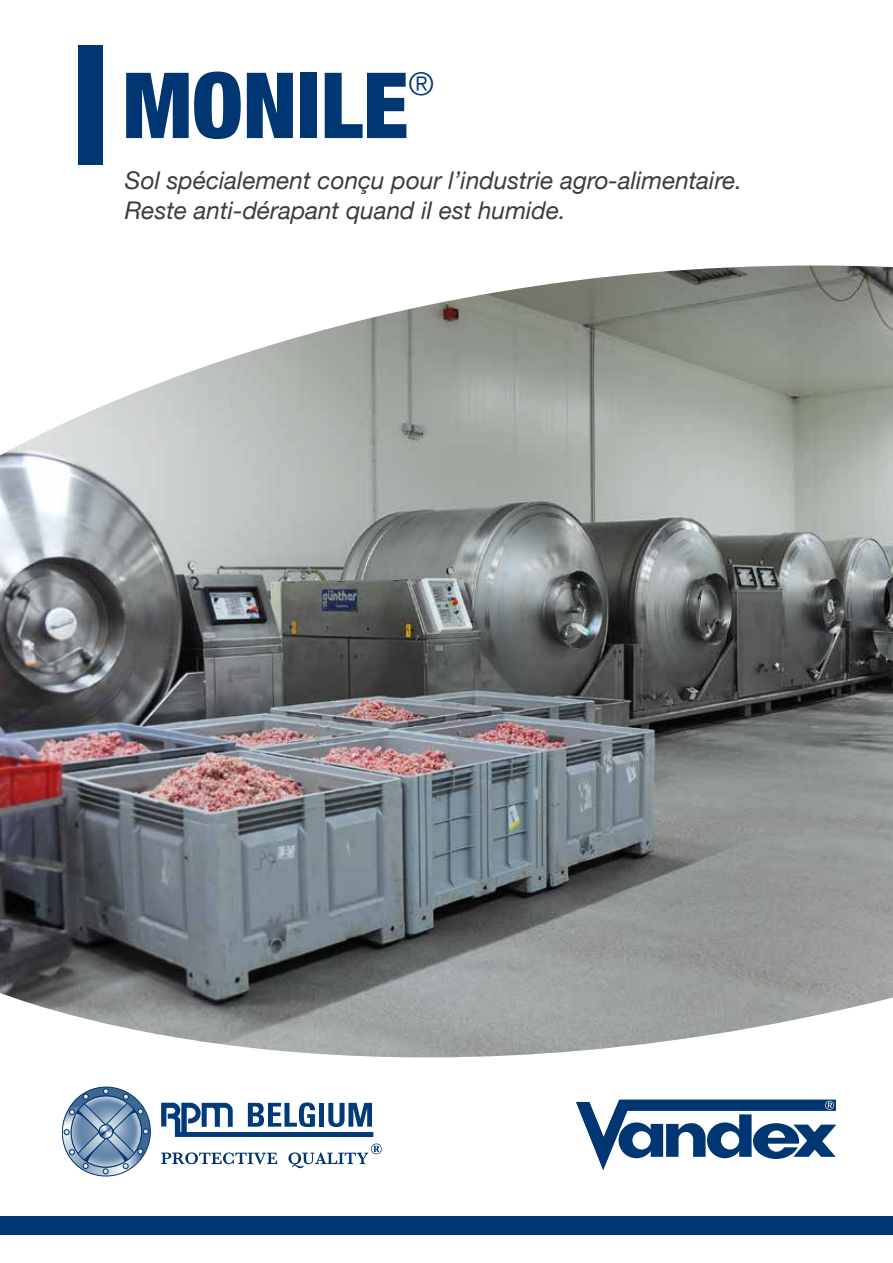
<style>
.page{position:relative;width:893px;height:1263px;background:#fff}
.page>*{position:absolute;margin:0;border:0;box-sizing:border-box;transform-origin:0 0}
.t1{font:900 condensed 91.35px "Helvetica Neue";color:#003671}
.t2{font:300 31.95px "Helvetica Neue";color:#003671}
.t3{font:italic 24.3px/30.5px "Helvetica Neue";color:#3c3c3b}
</style>
<div class="page">
<div style="left:0;top:1216px;width:893px;height:18px;background:#003671"></div>
<div style="left:78px;top:46px;width:24px;height:119px;background:#003671"></div>
<svg style="left:62px;top:1141px;width:88px;height:35px"></svg>
<svg style="left:161px;top:1152px;width:116px;height:12px"></svg>
<svg style="left:288px;top:1143px;width:94px;height:25px"></svg>
<svg style="left:591px;top:1141px;width:245px;height:29px"></svg>
<svg style="left:62px;top:1086px;width:775px;height:55px"></svg>
<img style="left:0;top:265px;width:893px;height:793px">
<h1 class="t1" style="left:123px;top:30px;width:287px">MONILE</h1>
<h2 class="t2" style="left:409px;top:58px;width:27px">®</h2>
<p class="t3" style="left:125px;top:166px;width:619px">Sol spécialement conçu pour l’industrie agro-alimentaire.<br>Reste anti-dérapant quand il est humide.</p>
</div>
